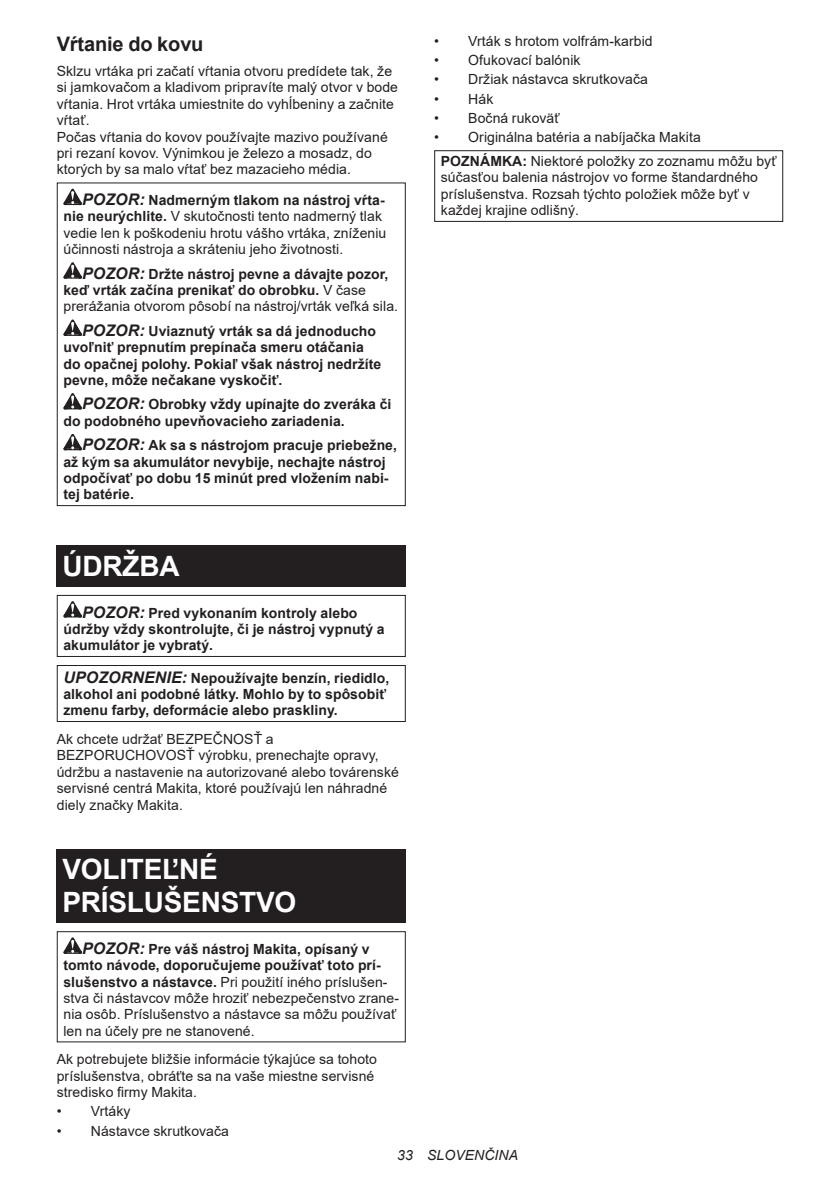
<style>
.page{position:relative;width:840px;height:1191px;background:#fff}
.page>*{position:absolute;margin:0;border:0;box-sizing:border-box;transform-origin:0 0}
.t1{font:700 28px/32.8px "Arial";letter-spacing:-.01em;color:#fff}
.t2{font:700 20px "Arial";letter-spacing:-.01em;color:#231f20}
.t3{font:14px/16.4px "Arial";letter-spacing:.005em;color:#231f20}
.t4{font:700 14px/16.4px "Arial";letter-spacing:.005em;color:#231f20}
.t5{font:italic 14px "Arial";letter-spacing:.005em;color:#231f20}
.s1{font-weight:700;font-style:italic;font-size:16px}
.s2{font-weight:700}
.s3{font-style:italic;font-size:16px}
.s4{font-weight:400}
</style>
<div class="page">
<svg style="left:63px;top:189px;width:19px;height:16px"></svg>
<svg style="left:63px;top:262px;width:19px;height:17px"></svg>
<svg style="left:63px;top:319px;width:19px;height:17px"></svg>
<svg style="left:63px;top:393px;width:19px;height:16px"></svg>
<svg style="left:63px;top:434px;width:19px;height:16px"></svg>
<div style="left:57px;top:182px;width:348px;height:324px;border:1px solid #231f20"></div>
<div style="left:57px;top:546px;width:348px;height:41px;background:#231f20"></div>
<svg style="left:63px;top:601px;width:19px;height:16px"></svg>
<div style="left:57px;top:595px;width:348px;height:62px;border:1px solid #231f20"></div>
<div style="left:57px;top:665px;width:348px;height:57px;border:1px solid #231f20"></div>
<div style="left:57px;top:849px;width:348px;height:74px;background:#231f20"></div>
<svg style="left:63px;top:937px;width:19px;height:16px"></svg>
<div style="left:57px;top:931px;width:348px;height:111px;border:1px solid #231f20"></div>
<div style="left:434px;top:150px;width:348px;height:72px;border:1px solid #231f20"></div>
<h2 class="t2" style="left:57px;top:30px;width:148px">Vŕtanie do kovu</h2>
<p class="t3" style="left:57px;top:63px;width:342px">Sklzu vrtáka pri začatí vŕtania otvoru predídete tak, že si jamkovačom a kladivom pripravíte malý otvor v bode vŕtania. Hrot vrtáka umiestnite do vyhĺbeniny a začnite vŕtať.<br>Počas vŕtania do kovov používajte mazivo používané pri rezaní kovov. Výnimkou je železo a mosadz, do ktorých by sa malo vŕtať bez mazacieho média.</p>
<p class="t3" style="left:63px;top:192px;width:324px;text-indent:19px"><span class="s1">POZOR:</span> <span class="s2">Nadmerným tlakom na nástroj vŕta&shy;nie neurýchlite.</span> V skutočnosti tento nadmerný tlak vedie len k poškodeniu hrotu vášho vrtáka, zníženiu účinnosti nástroja a skráteniu jeho životnosti.</p>
<p class="t4" style="left:63px;top:266px;width:336px;text-indent:19px"><span class="s3">POZOR:</span> Držte nástroj pevne a dávajte pozor, keď vrták začína prenikať do obrobku. <span class="s4">V čase prerážania otvorom pôsobí na nástroj/vrták veľká sila.</span></p>
<p class="t4" style="left:63px;top:323px;width:319px;text-indent:19px"><span class="s3">POZOR:</span> Uviaznutý vrták sa dá jednoducho uvoľniť prepnutím prepínača smeru otáčania do opačnej polohy. Pokiaľ však nástroj nedržíte pevne, môže nečakane vyskočiť.</p>
<p class="t4" style="left:63px;top:396px;width:329px;text-indent:19px"><span class="s3">POZOR:</span> Obrobky vždy upínajte do zveráka či do podobného upevňovacieho zariadenia.</p>
<p class="t4" style="left:63px;top:437px;width:335px;text-indent:19px"><span class="s3">POZOR:</span> Ak sa s nástrojom pracuje priebežne, až kým sa akumulátor nevybije, nechajte nástroj odpočívať po dobu 15 minút pred vložením nabi&shy;tej batérie.</p>
<h1 class="t1" style="left:62px;top:549px;width:119px">ÚDRŽBA</h1>
<p class="t4" style="left:63px;top:604px;width:322px;text-indent:19px"><span class="s3">POZOR:</span> Pred vykonaním kontroly alebo údržby vždy skontrolujte, či je nástroj vypnutý a akumulátor je vybratý.</p>
<p class="t4" style="left:63px;top:669px;width:327px"><span class="s3">UPOZORNENIE:</span> Nepoužívajte benzín, riedidlo, alkohol ani podobné látky. Mohlo by to spôsobiť zmenu farby, deformácie alebo praskliny.</p>
<p class="t3" style="left:57px;top:731px;width:343px">Ak chcete udržať BEZPEČNOSŤ a BEZPORUCHOVOSŤ výrobku, prenechajte opravy, údržbu a nastavenie na autorizované alebo továrenské servisné centrá Makita, ktoré používajú len náhradné diely značky Makita.</p>
<h1 class="t1" style="left:62px;top:853px;width:235px">VOLITEĽNÉ<br>PRÍSLUŠENSTVO</h1>
<p class="t3" style="left:63px;top:940px;width:337px;text-indent:19px"><span class="s1">POZOR:</span> <span class="s2">Pre váš nástroj Makita, opísaný v tomto návode, doporučujeme používať toto prí&shy;slušenstvo a nástavce.</span> Pri použití iného príslušen&shy;stva či nástavcov môže hroziť nebezpečenstvo zrane&shy;nia osôb. Príslušenstvo a nástavce sa môžu používať len na účely pre ne stanovené.</p>
<p class="t3" style="left:57px;top:1051px;width:321px">Ak potrebujete bližšie informácie týkajúce sa tohoto príslušenstva, obráťte sa na vaše miestne servisné stredisko firmy Makita.</p>
<p class="t3" style="left:57px;top:1103px;width:75px">• Vrtáky</p>
<p class="t3" style="left:57px;top:1122px;width:174px">• Nástavce skrutkovača</p>
<p class="t3" style="left:434px;top:33px;width:220px">• Vrták s hrotom volfrám-karbid</p>
<p class="t3" style="left:434px;top:52px;width:148px">• Ofukovací balónik</p>
<p class="t3" style="left:434px;top:71px;width:215px">• Držiak nástavca skrutkovača</p>
<p class="t3" style="left:434px;top:90px;width:61px">• Hák</p>
<p class="t3" style="left:434px;top:110px;width:127px">• Bočná rukoväť</p>
<p class="t3" style="left:440px;top:125px;width:337px;line-height:23.8px;text-indent:-7px">• Originálna batéria a nabíjačka Makita<br><span class="s2">POZNÁMKA:</span> Niektoré položky zo zoznamu môžu byť</p>
<p class="t3" style="left:440px;top:169px;width:318px">súčasťou balenia nástrojov vo forme štandardného príslušenstva. Rozsah týchto položiek môže byť v každej krajine odlišný.</p>
<p class="t5" style="left:397px;top:1146px;width:122px">33 SLOVENČINA</p>
</div>
